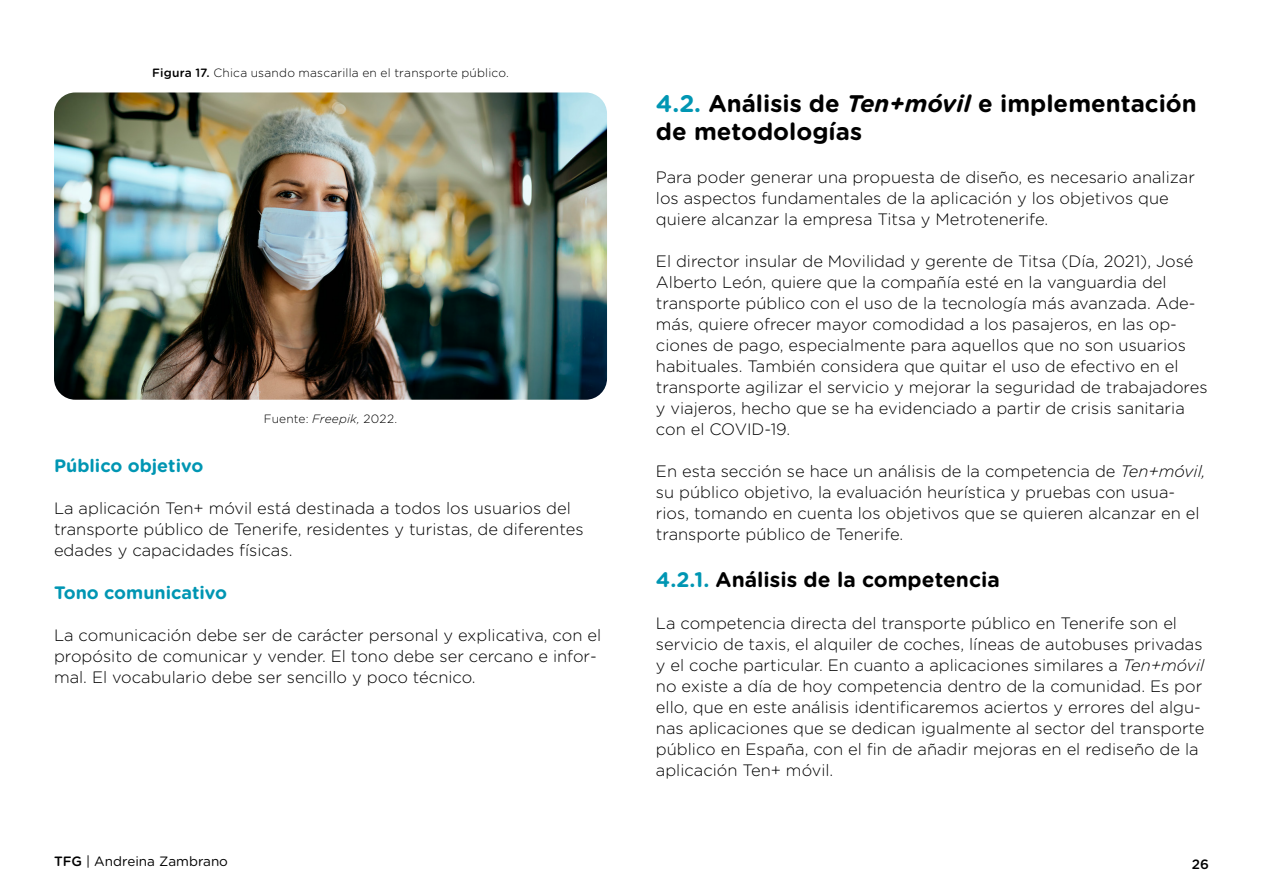
<style>
.page{position:relative;width:1263px;height:893px;background:#fff}
.page>*{position:absolute;margin:0;border:0;box-sizing:border-box;transform-origin:0 0}
.t1{font:700 24px/28.8px "Gotham Rounded";color:#000}
.t2{font:700 21px "Gotham Rounded";color:#000}
.t3{font:700 18px "Gotham Rounded";color:#0096b3}
.t4{font:300 16.5px/21px "Gotham Rounded";color:#000}
.t5{font:13.5px "Gotham Rounded";color:#000}
.t6{font:500 13.5px "Gotham Rounded";color:#000}
.t7{font:300 12px "Gotham Rounded";letter-spacing:.015em;color:#000}
.s1{font-weight:500}
.s2{font-style:italic}
.s3{color:#0096b3}
</style>
<div class="page">
<img style="left:54px;top:92px;width:553px;height:308px">
<p class="t7" style="left:152px;top:65px;width:358px"><span class="s1">Figura 17.</span> Chica usando mascarilla en el transporte público.</p>
<p class="t7" style="left:264px;top:411px;width:135px">Fuente: <span class="s2">Freepik,</span> 2022.</p>
<p class="t3" style="left:54px;top:452px;width:151px">Público objetivo</p>
<p class="t4" style="left:54px;top:497px;width:531px">La aplicación Ten+ móvil está destinada a todos los usuarios del transporte público de Tenerife, residentes y turistas, de diferentes edades y capacidades físicas.</p>
<p class="t3" style="left:54px;top:579px;width:175px">Tono comunicativo</p>
<p class="t4" style="left:54px;top:624px;width:549px">La comunicación debe ser de carácter personal y explicativa, con el propósito de comunicar y vender. El tono debe ser cercano e infor&shy;mal. El vocabulario debe ser sencillo y poco técnico.</p>
<h1 class="t1" style="left:656px;top:88px;width:542px"><span class="s3">4.2.</span> Análisis de <span class="s2">Ten+móvil</span> e implementación de metodologías</h1>
<p class="t4" style="left:656px;top:166px;width:541px">Para poder generar una propuesta de diseño, es necesario analizar los aspectos fundamentales de la aplicación y los objetivos que quiere alcanzar la empresa Titsa y Metrotenerife.</p>
<p class="t4" style="left:656px;top:250px;width:553px">El director insular de Movilidad y gerente de Titsa (Día, 2021), José Alberto León, quiere que la compañía esté en la vanguardia del transporte público con el uso de la tecnología más avanzada. Ade&shy;más, quiere ofrecer mayor comodidad a los pasajeros, en las op&shy;ciones de pago, especialmente para aquellos que no son usuarios habituales. También considera que quitar el uso de efectivo en el transporte agilizar el servicio y mejorar la seguridad de trabajadores y viajeros, hecho que se ha evidenciado a partir de crisis sanitaria con el COVID-19.</p>
<p class="t4" style="left:656px;top:460px;width:551px">En esta sección se hace un análisis de la competencia de <span class="s2">Ten+móvil, </span>su público objetivo, la evaluación heurística y pruebas con usua&shy;rios, tomando en cuenta los objetivos que se quieren alcanzar en el transporte público de Tenerife.</p>
<p class="t2" style="left:656px;top:564px;width:345px"><span class="s3">4.2.1.</span> Análisis de la competencia</p>
<p class="t4" style="left:656px;top:612px;width:550px">La competencia directa del transporte público en Tenerife son el servicio de taxis, el alquiler de coches, líneas de autobuses privadas y el coche particular. En cuanto a aplicaciones similares a <span class="s2">Ten+móvil </span>no existe a día de hoy competencia dentro de la comunidad. Es por ello, que en este análisis identificaremos aciertos y errores del algu&shy;nas aplicaciones que se dedican igualmente al sector del transporte público en España, con el fin de añadir mejoras en el rediseño de la aplicación Ten+ móvil.</p>
<p class="t5" style="left:54px;top:852px;width:176px"><span class="s1">TFG</span> | Andreina Zambrano</p>
<p class="t6" style="left:1192px;top:855px;width:19px">26</p>
</div>
